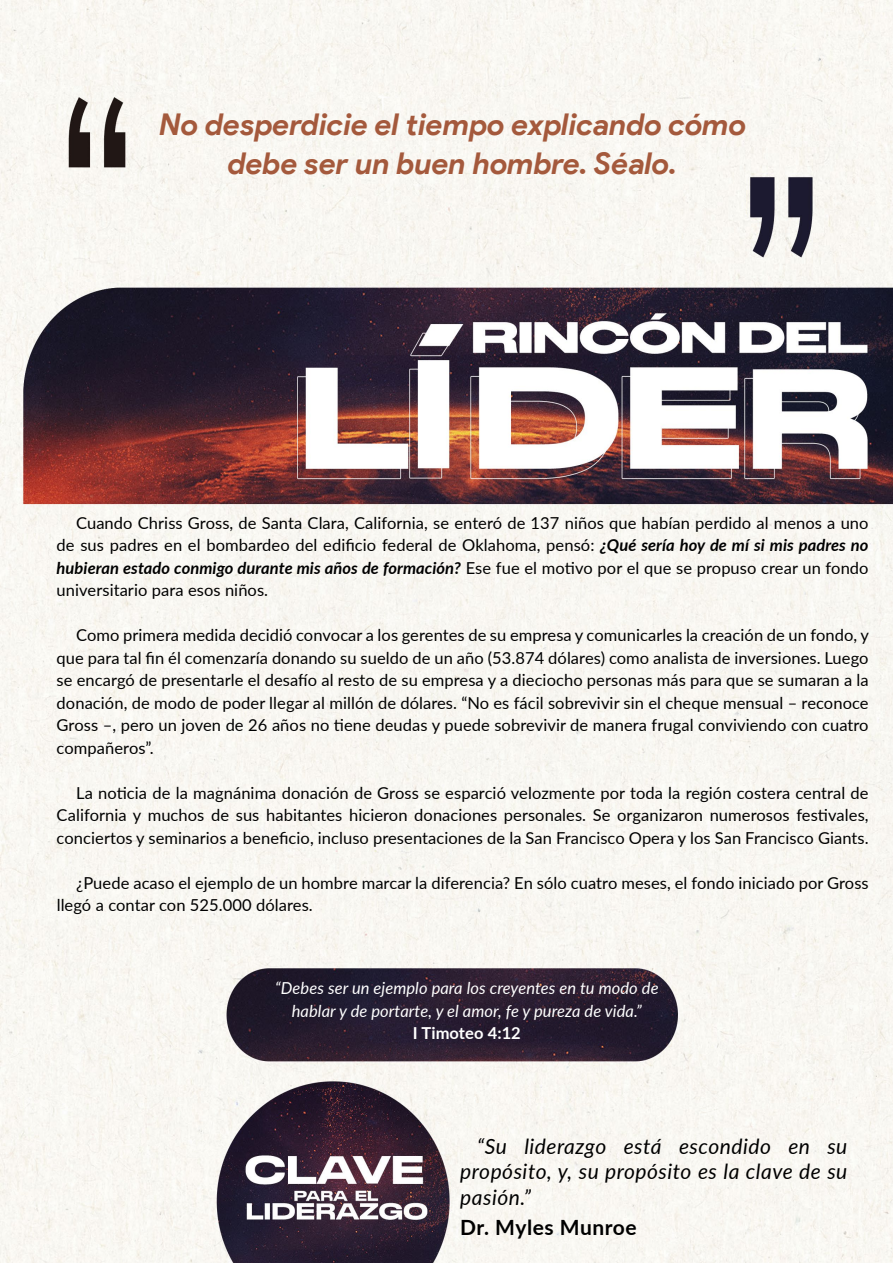
<style>
.page{position:relative;width:893px;height:1263px;background:#fff}
.page>*{position:absolute;margin:0;border:0;box-sizing:border-box;transform-origin:0 0}
.t1{font:italic 700 30px/39px "Product Sans";letter-spacing:.005em;color:#a4593c;text-align:center}
.t2{font:italic 21px/25.5px "Lato";letter-spacing:.025em;color:#000;text-align:justify}
.t3{font:700 21px "Lato";letter-spacing:.025em;color:#000}
.t4{font:16.5px/22.5px "Lato";letter-spacing:.005em;color:#000;text-align:justify}
.t5{font:italic 16.5px/22.5px "Lato";letter-spacing:.005em;color:#fff;text-align:center}
.t6{font:700 16.5px "Lato";letter-spacing:.005em;color:#fff}
.s1{font-weight:700;font-style:italic}
</style>
<div class="page">
<img style="left:0;top:0;width:893px;height:1263px">
<h1 class="t1" style="left:159px;top:105px;width:588px">No desperdicie el tiempo explicando cómo debe ser un buen hombre. Séalo.</h1>
<p class="t4" style="left:57px;top:511px;width:813px;text-indent:20px">Cuando Chriss Gross, de Santa Clara, California, se enteró de 137 niños que habían perdido al menos a uno de sus padres en el bombardeo del edificio federal de Oklahoma, pensó: <span class="s1">¿Qué sería hoy de mí si mis padres no hubieran estado conmigo durante mis años de formación?</span> Ese fue el motivo por el que se propuso crear un fondo universitario para esos niños.</p>
<p class="t4" style="left:57px;top:623px;width:814px;text-indent:20px">Como primera medida decidió convocar a los gerentes de su empresa y comunicarles la creación de un fondo, y que para tal fin él comenzaría donando su sueldo de un año (53.874 dólares) como analista de inversiones. Luego se encargó de presentarle el desafío al resto de su empresa y a dieciocho personas más para que se sumaran a la donación, de modo de poder llegar al millón de dólares. “No es fácil sobrevivir sin el cheque mensual – reconoce Gross –, pero un joven de 26 años no tiene deudas y puede sobrevivir de manera frugal conviviendo con cuatro compañeros”.</p>
<p class="t4" style="left:57px;top:781px;width:813px;text-indent:19px">La noticia de la magnánima donación de Gross se esparció velozmente por toda la región costera central de California y muchos de sus habitantes hicieron donaciones personales. Se organizaron numerosos festivales, conciertos y seminarios a beneficio, incluso presentaciones de la San Francisco Opera y los San Francisco Giants.</p>
<p class="t4" style="left:57px;top:871px;width:813px;text-indent:20px">¿Puede acaso el ejemplo de un hombre marcar la diferencia? En sólo cuatro meses, el fondo iniciado por Gross llegó a contar con 525.000 dólares.</p>
<p class="t5" style="left:275px;top:976px;width:385px">“Debes ser un ejemplo para los creyentes en tu modo de hablar y de portarte, y el amor, fe y pureza de vida.”</p>
<p class="t6" style="left:413px;top:1021px;width:109px">I Timoteo 4:12</p>
<p class="t2" style="left:460px;top:1132px;width:389px;text-indent:17px">“Su liderazgo está escondido en su propósito, y, su propósito es la clave de su pasión.”</p>
<p class="t3" style="left:460px;top:1211px;width:178px">Dr. Myles Munroe</p>
</div>
